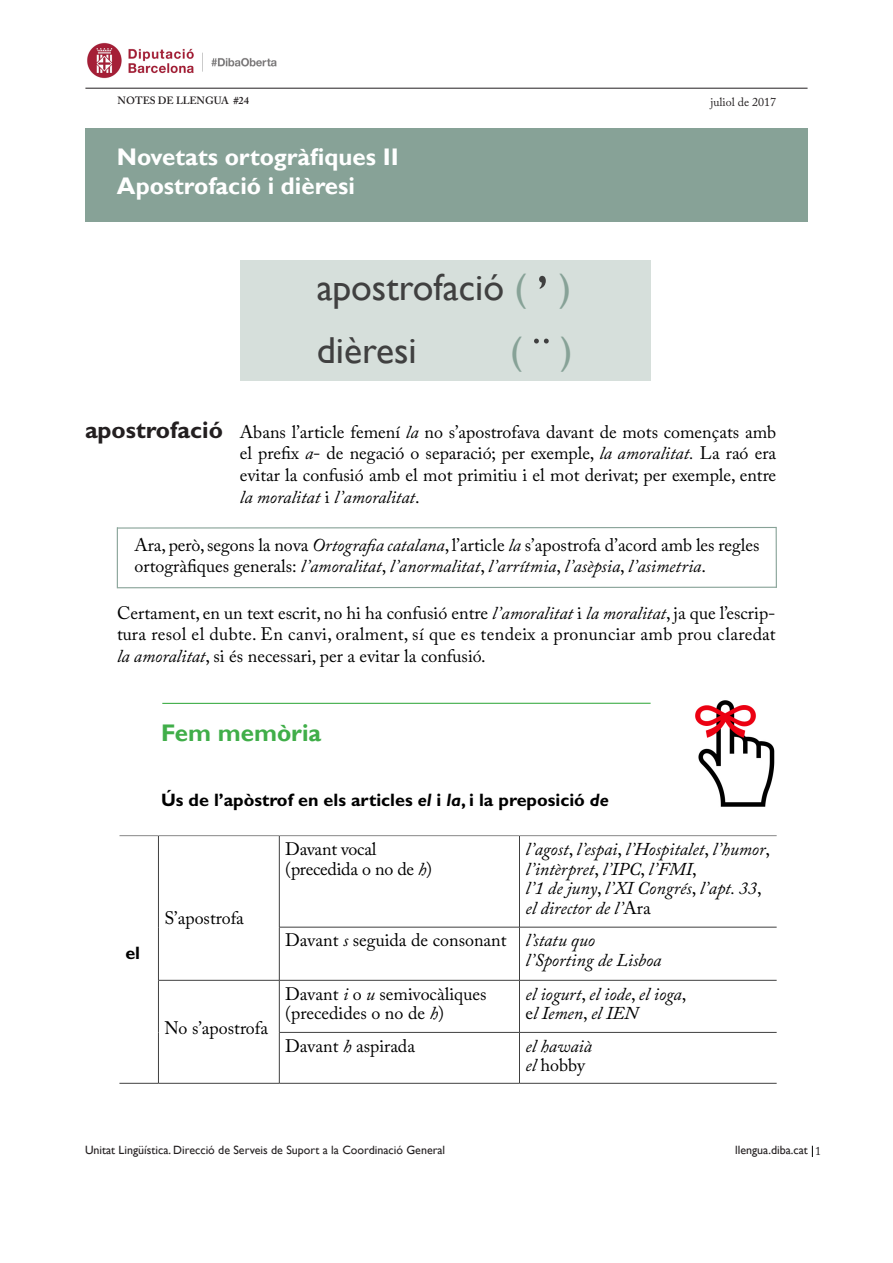
<style>
.page{position:relative;width:893px;height:1263px;background:#fff}
.page>*{position:absolute;margin:0;border:0;box-sizing:border-box;transform-origin:0 0}
.t1{font:37.5px "Gill Sans";color:#404040}
.t2{font:37.5px "Gill Sans";color:#87a297}
.t3{font:700 24px "Gill Sans";color:#fff}
.t4{font:700 24px "Gill Sans";color:#231f20}
.t5{font:700 24px "Gill Sans";color:#40ae49}
.t6{font:18px/21.6px "Adobe Caslon Pro";color:#000}
.t7{font:italic 18px/19.8px "Adobe Caslon Pro";color:#000}
.t8{font:700 18px "Gill Sans";color:#000}
.t9{font:12px "Gill Sans";color:#231f20}
.t10{font:12px "Adobe Caslon Pro";color:#231f20}
.t11{font:600 10.5px "Adobe Caslon Pro";letter-spacing:-.005em;color:#231f20}
.s1{color:#87a297}
.s2{font-size:52.5px}
.s3{font-size:52.5px;color:#404040}
.s4{font-style:italic}
.s5{font-style:normal}
.s6{font-family:"Adobe Caslon Pro"}
</style>
<div class="page">
<hr style="left:85px;top:88px;width:722px;height:1px;background:#231f20">
<div style="left:85px;top:128px;width:722px;height:94px;background:#87a297"></div>
<img style="left:87px;top:42px;width:190px;height:37px">
<div style="left:240px;top:260px;width:411px;height:121px;background:#d6dfdb"></div>
<img style="left:695px;top:700px;width:80px;height:107px">
<svg style="left:121px;top:837px;width:656px;height:246px"></svg>
<hr style="left:119px;top:1083px;width:39px;height:1px;background:#404040">
<hr style="left:158px;top:836px;width:1px;height:91px;background:#404040">
<hr style="left:158px;top:927px;width:1px;height:53px;background:#404040">
<hr style="left:279px;top:836px;width:1px;height:91px;background:#404040">
<hr style="left:519px;top:836px;width:1px;height:91px;background:#404040">
<hr style="left:279px;top:927px;width:240px;height:1px;background:#404040">
<hr style="left:279px;top:927px;width:1px;height:53px;background:#404040">
<hr style="left:519px;top:927px;width:258px;height:1px;background:#404040">
<hr style="left:519px;top:927px;width:1px;height:53px;background:#404040">
<hr style="left:158px;top:980px;width:121px;height:1px;background:#404040">
<hr style="left:158px;top:980px;width:1px;height:52px;background:#404040">
<hr style="left:158px;top:1032px;width:1px;height:51px;background:#404040">
<hr style="left:158px;top:1083px;width:121px;height:1px;background:#404040">
<hr style="left:279px;top:980px;width:240px;height:1px;background:#404040">
<hr style="left:279px;top:980px;width:1px;height:52px;background:#404040">
<hr style="left:519px;top:980px;width:258px;height:1px;background:#404040">
<hr style="left:519px;top:980px;width:1px;height:52px;background:#404040">
<hr style="left:279px;top:1032px;width:240px;height:1px;background:#404040">
<hr style="left:279px;top:1032px;width:1px;height:51px;background:#404040">
<hr style="left:519px;top:1032px;width:258px;height:1px;background:#404040">
<hr style="left:519px;top:1032px;width:1px;height:51px;background:#404040">
<hr style="left:279px;top:1083px;width:240px;height:1px;background:#404040">
<hr style="left:519px;top:1083px;width:258px;height:1px;background:#404040">
<div style="left:118px;top:834px;width:692px;height:294px;border:2px solid #fff"></div>
<hr style="left:162px;top:703px;width:489px;height:1px;background:#40ae49">
<svg style="left:116px;top:526px;width:660px;height:3px"></svg>
<svg style="left:117px;top:586px;width:659px;height:3px"></svg>
<hr style="left:117px;top:527px;width:1px;height:61px;background:#87a297">
<hr style="left:776px;top:527px;width:1px;height:61px;background:#87a297">
<p class="t11" style="left:118px;top:95px;width:133px">NOTES DE LLENGUA #24</p>
<p class="t10" style="left:710px;top:94px;width:67px">juliol de 2017</p>
<p class="t3" style="left:117px;top:143px;width:283px">Novetats ortogràfiques II</p>
<p class="t3" style="left:117px;top:172px;width:239px">Apostrofació i dièresi</p>
<p class="t1" style="left:317px;top:266px;width:256px">apostrofació <span class="s1">(</span> <span class="s2">’</span> <span class="s1">)</span></p>
<p class="t1" style="left:317px;top:329px;width:102px">dièresi</p>
<p class="t2" style="left:510px;top:329px;width:64px">(<span class="s3">¨</span>)</p>
<p class="t4" style="left:85px;top:415px;width:139px">apostrofació</p>
<p class="t6" style="left:240px;top:421px;width:538px;text-align:justify">Abans l’article femení <span class="s4">la</span> no s’apostrofava davant de mots començats amb el prefix <span class="s4">a</span>- de negació o separació; per exemple, <span class="s4">la amoralitat.</span> La raó era evitar la confusió amb el mot primitiu i el mot derivat; per exemple, entre <span class="s4">la moralitat</span> i <span class="s4">l’amoralitat</span>.</p>
<p class="t6" style="left:134px;top:534px;width:627px">Ara, però, segons la nova <span class="s4">Ortografia catalana</span>, l’article <span class="s4">la</span> s’apostrofa d’acord amb les regles ortogràfiques generals: <span class="s4">l’amoralitat</span>, <span class="s4">l’anormalitat</span>, <span class="s4">l’arrítmia</span>, <span class="s4">l’asèpsia</span>, <span class="s4">l’asimetria</span>.</p>
<p class="t6" style="left:117px;top:601px;width:660px;text-align:justify">Certament, en un text escrit, no hi ha confusió entre <span class="s4">l’amoralitat</span> i <span class="s4">la moralitat</span>, ja que l’escrip&shy;tura resol el dubte. En canvi, oralment, sí que es tendeix a pronunciar amb prou claredat <span class="s4">la amoralitat</span>, si és necessari, per a evitar la confusió.</p>
<p class="t5" style="left:161px;top:719px;width:162px">Fem memòria</p>
<p class="t8" style="left:125px;top:942px;width:16px">el</p>
<p class="t8" style="left:161px;top:789px;width:449px">Ús de l’apòstrof en els articles <span class="s4">el</span> i <span class="s4">la</span>, i la preposició <span class="s4">de</span></p>
<p class="t6" style="left:164px;top:907px;width:81px">S’apostrofa</p>
<p class="t6" style="left:164px;top:1017px;width:105px">No s’apostrofa</p>
<p class="t6" style="left:285px;top:839px;width:148px;line-height:19.8px">Davant vocal (precedida o no de <span class="s4">h</span>)</p>
<p class="t7" style="left:525px;top:839px;width:246px">l’agost<span class="s5">,</span> l’espai<span class="s5">,</span> l’Hospitalet<span class="s5">,</span> l’humor<span class="s5">, </span>l’intèrpret<span class="s5">,</span> l’IPC<span class="s5">,</span> l’FMI<span class="s5">,<br></span>l’1 de juny<span class="s5">,</span> l’XI Congrés<span class="s5">,</span> l’apt. 33<span class="s5">, </span>el director de l’<span class="s5">Ara</span></p>
<p class="t6" style="left:285px;top:929px;width:223px">Davant <span class="s4">s</span> seguida de consonant</p>
<p class="t7" style="left:525px;top:930px;width:137px">l’statu quo l’Sporting de Lisboa</p>
<p class="t6" style="left:285px;top:983px;width:203px;line-height:19.8px">Davant <span class="s4">i</span> o <span class="s4">u</span> semivocàliques (precedides o no de <span class="s4">h</span>)</p>
<p class="t7" style="left:525px;top:983px;width:162px">el iogurt<span class="s5">,</span> el iode<span class="s5">,</span> el ioga<span class="s5">, e</span>l Iemen<span class="s5">,</span> el IEN</p>
<p class="t6" style="left:285px;top:1034px;width:131px">Davant <span class="s4">h</span> aspirada</p>
<p class="t7" style="left:525px;top:1035px;width:68px">el hawaià el <span class="s5">hobby</span></p>
<p class="t9" style="left:85px;top:1143px;width:362px">Unitat Lingüística. Direcció de Serveis de Suport a la Coordinació General</p>
<p class="t9" style="left:735px;top:1143px;width:87px">llengua.diba.cat <span class="s6">1</span></p>
</div>
